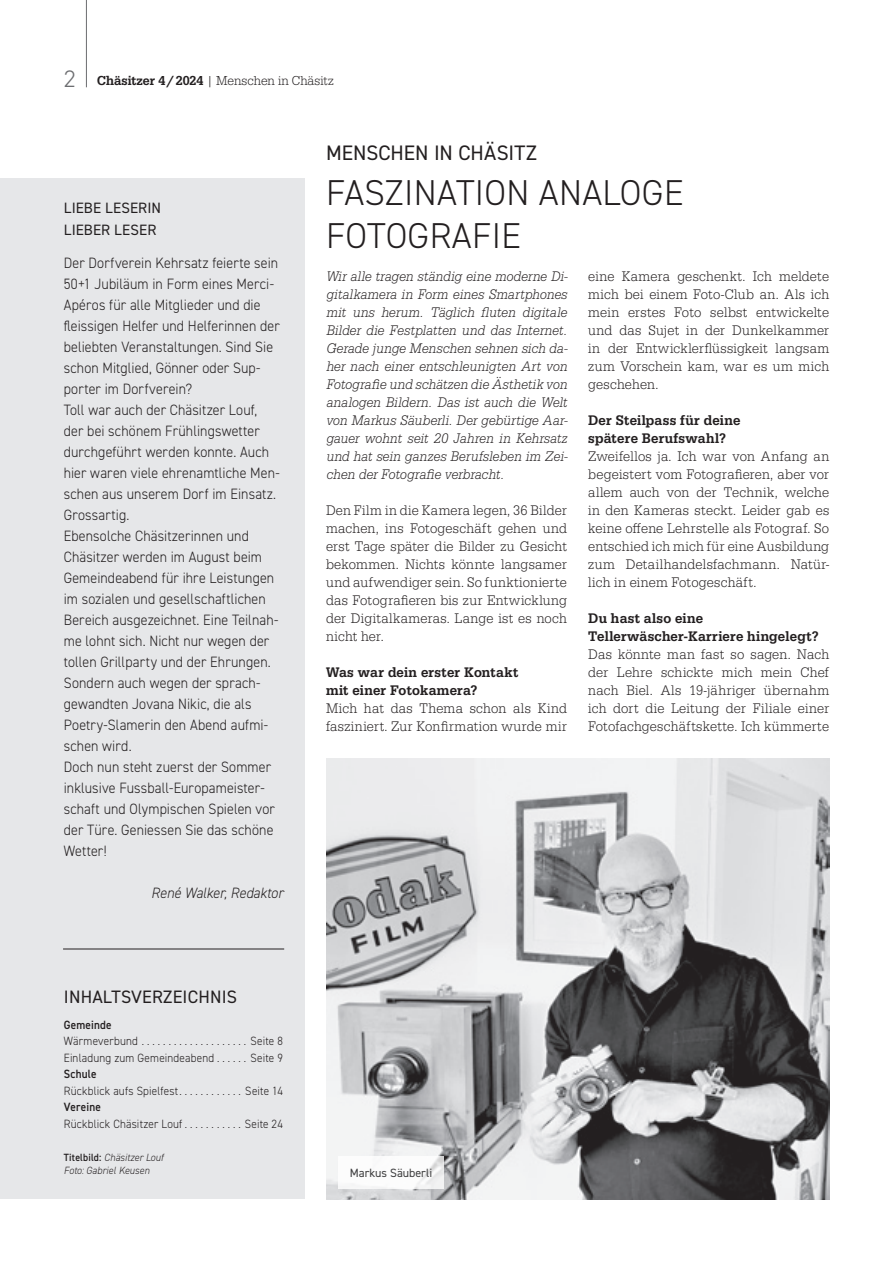
<style>
.page{position:relative;width:893px;height:1263px;background:#fff}
.page>*{position:absolute;margin:0;border:0;box-sizing:border-box;transform-origin:0 0}
.t1{font:300 36px/43.2px "DIN2014";letter-spacing:.01em;color:#231f20}
.t2{font:21px "DIN2014";color:#231f20}
.t3{font:18px "DIN2014";letter-spacing:.01em;color:#231f20}
.t4{font:300 15px/21px "DIN2014";letter-spacing:.01em;color:#231f20;scale:.93 1}
.t5{font:15px/22.5px "DIN2014";letter-spacing:.005em;color:#231f20}
.t6{font:italic 300 15px "DIN2014";letter-spacing:.01em;color:#231f20;scale:.93 1}
.t7{font:300 14.4px/18px "Serifa";letter-spacing:.02em;color:#231f20;text-align:justify;scale:.93 1}
.t8{font:italic 300 14.4px/18px "Serifa";letter-spacing:.005em;color:#231f20;text-align:justify;scale:.93 1}
.t9{font:500 14.4px/18px "Serifa";letter-spacing:.02em;color:#231f20;scale:.93 1}
.t10{font:300 13.5px "Serifa";color:#231f20;scale:.93 1}
.t11{font:300 12px "DIN2014";letter-spacing:.015em;color:#231f20;scale:.93 1}
.t12{font:600 12px "DIN2014";letter-spacing:.015em;color:#231f20;scale:.93 1}
.t13{font:12px "DIN2014";color:#3e3e3f}
.t14{font:italic 300 10.5px/13.5px "DIN2014";letter-spacing:.015em;color:#231f20;scale:.93 1}
.s1{font-family:"DIN2014";font-size:24px;color:#6c6d70}
.s2{font-weight:500}
.s3{font-weight:600;font-style:normal}
</style>
<div class="page">
<hr style="left:86px;top:0;width:1px;height:87px;background:#6c6d70">
<div style="left:0;top:179px;width:305px;height:1020px;background:#e6e7e9"></div>
<hr style="left:63px;top:949px;width:221px;height:1px;background:#231f20">
<img style="left:326px;top:758px;width:503px;height:441px">
<div style="left:338px;top:1156px;width:106px;height:33px;background:#fff"></div>
<p class="t10" style="left:64px;top:73px;width:292px"><span class="s1">2</span> <span class="s2">Chäsitzer 4 / 2024</span> | Menschen in Chäsitz</p>
<p class="t5" style="left:64px;top:196px;width:99px">LIEBE LESERIN<br>LIEBER LESER</p>
<p class="t4" style="left:64px;top:252px;width:234px">Der Dorfverein Kehrsatz feierte sein<br>50+1 Jubiläum in Form eines Merci-<br>Apéros für alle Mitglieder und die fleissigen Helfer und Helferinnen der beliebten Veranstaltungen. Sind Sie schon Mitglied, Gönner oder Sup&shy;porter im Dorfverein?<br>Toll war auch der Chäsitzer Louf, der bei schönem Frühlingswetter durchgeführt werden konnte. Auch hier waren viele ehrenamtliche Men&shy;schen aus unserem Dorf im Einsatz.<br>Grossartig.<br>Ebensolche Chäsitzerinnen und<br>Chäsitzer werden im August beim<br>Gemeindeabend für ihre Leistungen im sozialen und gesellschaftlichen<br>Bereich ausgezeichnet. Eine Teilnah&shy;me lohnt sich. Nicht nur wegen der tollen Grillparty und der Ehrungen.<br>Sondern auch wegen der sprach&shy;gewandten Jovana Nikic, die als<br>Poetry-Slamerin den Abend aufmi&shy;schen wird.<br>Doch nun steht zuerst der Sommer inklusive Fussball-Europameister&shy;schaft und Olympischen Spielen vor der Türe. Geniessen Sie das schöne<br>Wetter!</p>
<p class="t6" style="left:151px;top:884px;width:144px">René Walker, Redaktor</p>
<p class="t3" style="left:64px;top:986px;width:175px">INHALTSVERZEICHNIS</p>
<p class="t12" style="left:64px;top:1017px;width:53px">Gemeinde</p>
<p class="t11" style="left:64px;top:1034px;width:84px">Wärmeverbund .....................</p>
<p class="t11" style="left:250px;top:1034px;width:36px">Seite 8</p>
<p class="t11" style="left:64px;top:1050px;width:169px">Einladung zum Gemeindeabend ......</p>
<p class="t11" style="left:250px;top:1050px;width:36px">Seite 9</p>
<p class="t12" style="left:64px;top:1066px;width:37px">Schule</p>
<p class="t11" style="left:64px;top:1083px;width:129px">Rückblick aufs Spielfest ............</p>
<p class="t11" style="left:245px;top:1083px;width:42px">Seite 14</p>
<p class="t12" style="left:64px;top:1099px;width:42px">Vereine</p>
<p class="t11" style="left:64px;top:1116px;width:134px">Rückblick Chäsitzer Louf ...........</p>
<p class="t11" style="left:245px;top:1116px;width:42px">Seite 24</p>
<p class="t14" style="left:64px;top:1150px;width:109px"><span class="s3">Titelbild:</span> Chäsitzer Louf<br>Foto: Gabriel Keusen</p>
<h2 class="t2" style="left:326px;top:140px;width:212px">MENSCHEN IN CHÄSITZ</h2>
<h1 class="t1" style="left:326px;top:171px;width:359px">FASZINATION ANALOGE<br>FOTOGRAFIE</h1>
<p class="t8" style="left:326px;top:268px;width:261px">Wir alle tragen ständig eine moderne Di&shy;gitalkamera in Form eines Smartphones mit uns herum. Täglich fluten digitale Bilder die Festplatten und das Internet.<br>Gerade junge Menschen sehnen sich da&shy;her nach einer entschleunigten Art von Fotografie und schätzen die Ästhetik von analogen Bildern. Das ist auch die Welt von Markus Säuberli. Der gebürtige Aar&shy;gauer wohnt seit 20 Jahren in Kehrsatz und hat sein ganzes Berufsleben im Zei&shy;chen der Fotografie verbracht.</p>
<p class="t7" style="left:326px;top:501px;width:261px">Den Film in die Kamera legen, 36 Bilder machen, ins Fotogeschäft gehen und erst Tage später die Bilder zu Gesicht bekommen. Nichts könnte langsamer und aufwendiger sein. So funktionierte das Fotografieren bis zur Entwicklung der Digitalkameras. Lange ist es noch nicht her.</p>
<p class="t9" style="left:326px;top:663px;width:208px">Was war dein erster Kontakt mit einer Fotokamera?</p>
<p class="t7" style="left:326px;top:699px;width:261px">Mich hat das Thema schon als Kind fasziniert. Zur Konfirmation wurde mir</p>
<p class="t7" style="left:588px;top:267px;width:261px">eine Kamera geschenkt. Ich meldete mich bei einem Foto-Club an. Als ich mein erstes Foto selbst entwickelte und das Sujet in der Dunkelkammer in der Entwicklerflüssigkeit langsam zum Vorschein kam, war es um mich geschehen.</p>
<p class="t9" style="left:588px;top:411px;width:165px">Der Steilpass für deine spätere Berufswahl?</p>
<p class="t7" style="left:588px;top:447px;width:261px">Zweifellos ja. Ich war von Anfang an begeistert vom Fotografieren, aber vor allem auch von der Technik, welche in den Kameras steckt. Leider gab es keine offene Lehrstelle als Fotograf. So entschied ich mich für eine Ausbildung zum Detailhandelsfachmann. Natür&shy;lich in einem Fotogeschäft.</p>
<p class="t9" style="left:588px;top:609px;width:249px">Du hast also eine<br>Tellerwäscher-Karriere hingelegt?</p>
<p class="t7" style="left:588px;top:645px;width:261px">Das könnte man fast so sagen. Nach der Lehre schickte mich mein Chef nach Biel. Als 19-jähriger übernahm ich dort die Leitung der Filiale einer Fotofachgeschäftskette. Ich kümmerte</p>
<p class="t13" style="left:350px;top:1166px;width:84px">Markus Säuberli</p>
</div>
